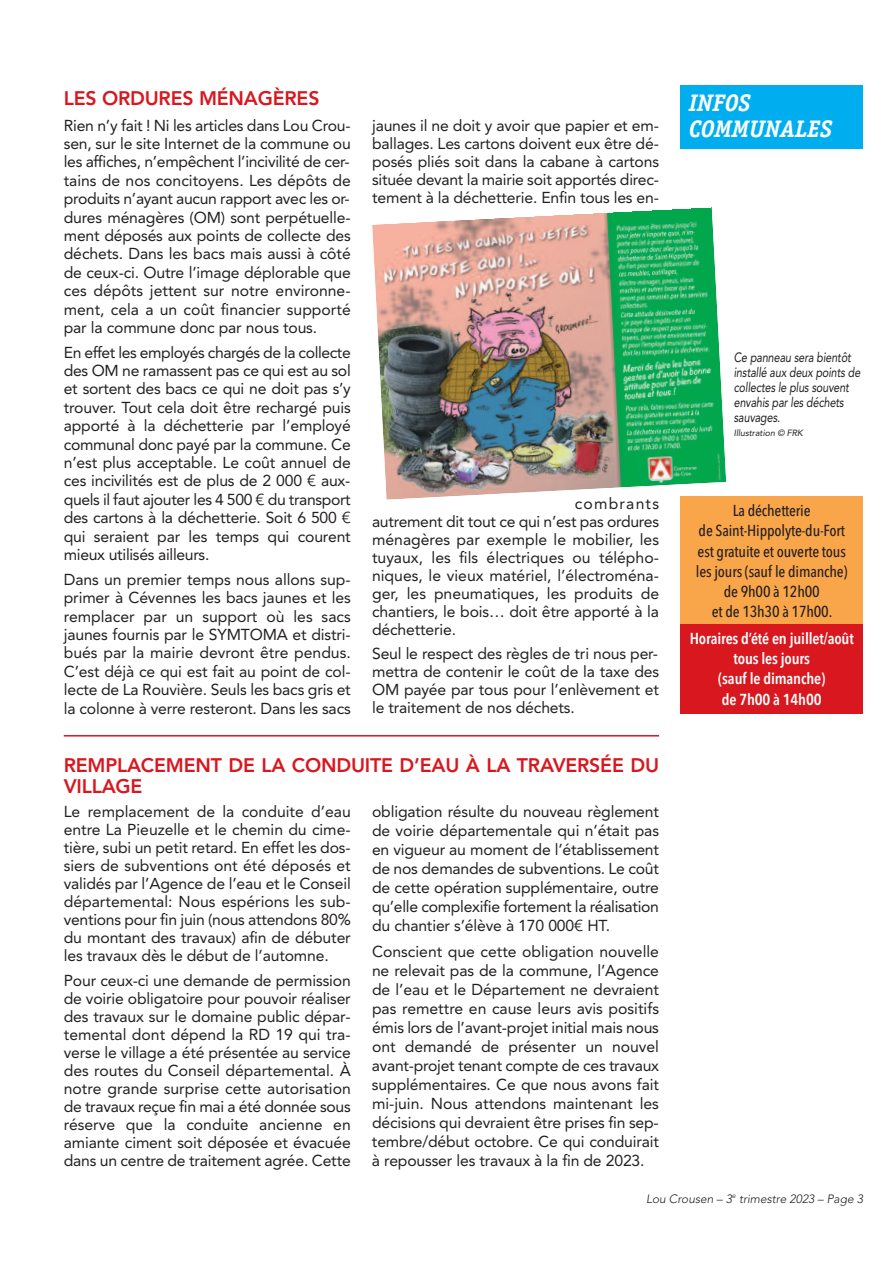
<style>
.page{position:relative;width:893px;height:1263px;background:#fff}
.page>*{position:absolute;margin:0;border:0;box-sizing:border-box;transform-origin:0 0}
.t1{font:italic 700 24px/25.5px "Officina Serif";color:#fff}
.t2{font:800 19.5px/20.2px "Avenir";letter-spacing:-.01em;color:#d8171f}
.t3{font:15.75px/18px "Avenir";letter-spacing:-.01em;color:#231f20;text-align:justify}
.t4{font:500 15.75px/20.2px "Avenir Next Condensed";letter-spacing:-.01em;color:#231f20;text-align:center}
.t5{font:600 15.75px/20.2px "Avenir Next Condensed";letter-spacing:-.01em;color:#fff;text-align:center}
.t6{font:italic 13.5px/15px "Avenir";letter-spacing:-.01em;color:#231f20;scale:.8 1}
.t7{font:italic 300 12px "Avenir";color:#231f20}
.t8{font:italic 9px "Avenir";letter-spacing:-.01em;color:#231f20}
</style>
<div class="page">
<hr style="left:64px;top:735px;width:595px;height:1px;background:#d8171f">
<div style="left:680px;top:85px;width:183px;height:64px;background:#00aeef"></div>
<img style="left:372px;top:207px;width:354px;height:293px">
<div style="left:680px;top:497px;width:183px;height:217px;background:#f9a64a"></div>
<div style="left:680px;top:625px;width:183px;height:89px;background:#d8171f"></div>
<p class="t2" style="left:64px;top:88px;width:257px">LES ORDURES MÉNAGÈRES</p>
<p class="t3" style="left:64px;top:115px;width:289px;line-height:18.5px">Rien n’y fait ! Ni les articles dans Lou Crou&shy;sen, sur le site Internet de la commune ou les affiches, n’empêchent l’incivilité de cer&shy;tains de nos concitoyens. Les dépôts de produits n’ayant aucun rapport avec les or&shy;dures ménagères (OM) sont perpétuelle&shy;ment déposés aux points de collecte des déchets. Dans les bacs mais aussi à côté de ceux-ci. Outre l’image déplorable que ces dépôts jettent sur notre environne&shy;ment, cela a un coût financier supporté par la commune donc par nous tous.</p>
<p class="t3" style="left:64px;top:342px;width:289px;line-height:18.5px">en effet les employés chargés de la collecte des OM ne ramassent pas ce qui est au sol et sortent des bacs ce qui ne doit pas s’y trouver. Tout cela doit être rechargé puis apporté à la déchetterie par l’employé communal donc payé par la commune. Ce n’est plus acceptable. Le coût annuel de ces incivilités est de plus de 2 000 € aux&shy;quels il faut ajouter les 4 500 € du transport des cartons à la déchetterie. Soit 6 500 € qui seraient par les temps qui courent mieux utilisés ailleurs.</p>
<p class="t3" style="left:64px;top:570px;width:289px;line-height:18.5px">Dans un premier temps nous allons sup&shy;primer à Cévennes les bacs jaunes et les remplacer par un support où les sacs jaunes fournis par le SYMTOMA et distri&shy;bués par la mairie devront être pendus.<br>C’est déjà ce qui est fait au point de col&shy;lecte de La Rouvière. Seuls les bacs gris et la colonne à verre resteront. Dans les sacs</p>
<p class="t3" style="left:372px;top:116px;width:289px">jaunes il ne doit y avoir que papier et em&shy;ballages. Les cartons doivent eux être dé&shy;posés pliés soit dans la cabane à cartons située devant la mairie soit apportés direc&shy;tement à la déchetterie. enfin tous les en-</p>
<p class="t3" style="left:372px;top:494px;width:289px;text-indent:203px">combrants autrement dit tout ce qui n’est pas ordures ménagères par exemple le mobilier, les tuyaux, les fils électriques ou télépho&shy;niques, le vieux matériel, l’électroména&shy;ger, les pneumatiques, les produits de chantiers, le bois… doit être apporté à la déchetterie.</p>
<p class="t3" style="left:372px;top:644px;width:289px">Seul le respect des règles de tri nous per&shy;mettra de contenir le coût de la taxe des OM payée par tous pour l’enlèvement et le traitement de nos déchets.</p>
<p class="t2" style="left:64px;top:755px;width:597px">REMPLACEMENT DE LA CONDUITE D’EAU À LA TRAVERSÉE DU<br>VILLAGE</p>
<p class="t3" style="left:64px;top:802px;width:289px">Le remplacement de la conduite d’eau entre La Pieuzelle et le chemin du cime&shy;tière, subi un petit retard. en effet les dos&shy;siers de subventions ont été déposés et validés par l’Agence de l’eau et le Conseil départemental: Nous espérions les sub&shy;ventions pour fin juin (nous attendons 80% du montant des travaux) afin de débuter les travaux dès le début de l’automne.</p>
<p class="t3" style="left:64px;top:971px;width:289px">Pour ceux-ci une demande de permission de voirie obligatoire pour pouvoir réaliser des travaux sur le domaine public dépar&shy;temental dont dépend la RD 19 qui tra&shy;verse le village a été présentée au service des routes du Conseil départemental. À notre grande surprise cette autorisation de travaux reçue fin mai a été donnée sous réserve que la conduite ancienne en amiante ciment soit déposée et évacuée dans un centre de traitement agrée. Cette</p>
<p class="t3" style="left:372px;top:801px;width:289px;line-height:19px">obligation résulte du nouveau règlement de voirie départementale qui n’était pas en vigueur au moment de l’établissement de nos demandes de subventions. Le coût de cette opération supplémentaire, outre qu’elle complexifie fortement la réalisation du chantier s’élève à 170 000€ HT.</p>
<p class="t3" style="left:372px;top:941px;width:289px;line-height:19px">Conscient que cette obligation nouvelle ne relevait pas de la commune, l’Agence de l’eau et le Département ne devraient pas remettre en cause leurs avis positifs émis lors de l’avant-projet initial mais nous ont demandé de présenter un nouvel avant-projet tenant compte de ces travaux supplémentaires. Ce que nous avons fait mi-juin. Nous attendons maintenant les décisions qui devraient être prises fin sep&shy;tembre/début octobre. Ce qui conduirait à repousser les travaux à la fin de 2023.</p>
<h1 class="t1" style="left:689px;top:92px;width:145px">INFOS<br>COMMUNALES</h1>
<p class="t6" style="left:734px;top:350px;width:160px">Ce panneau sera bientôt installé aux deux points de collectes le plus souvent envahis par les déchets sauvages.</p>
<p class="t8" style="left:734px;top:428px;width:71px">Illustration © FRK</p>
<p class="t4" style="left:696px;top:500px;width:153px">La déchetterie<br>de Saint-Hippolyte-du-Fort est gratuite et ouverte tous les jours (sauf le dimanche) de 9h00 à 12h00<br>et de 13h30 à 17h00.</p>
<p class="t5" style="left:690px;top:628px;width:166px">Horaires d’été en juillet/août tous les jours<br>(sauf le dimanche)<br>de 7h00 à 14h00</p>
<p class="t7" style="left:646px;top:1191px;width:219px">Lou Crousen – 3<sup>e</sup> trimestre 2023 – Page 3</p>
</div>
